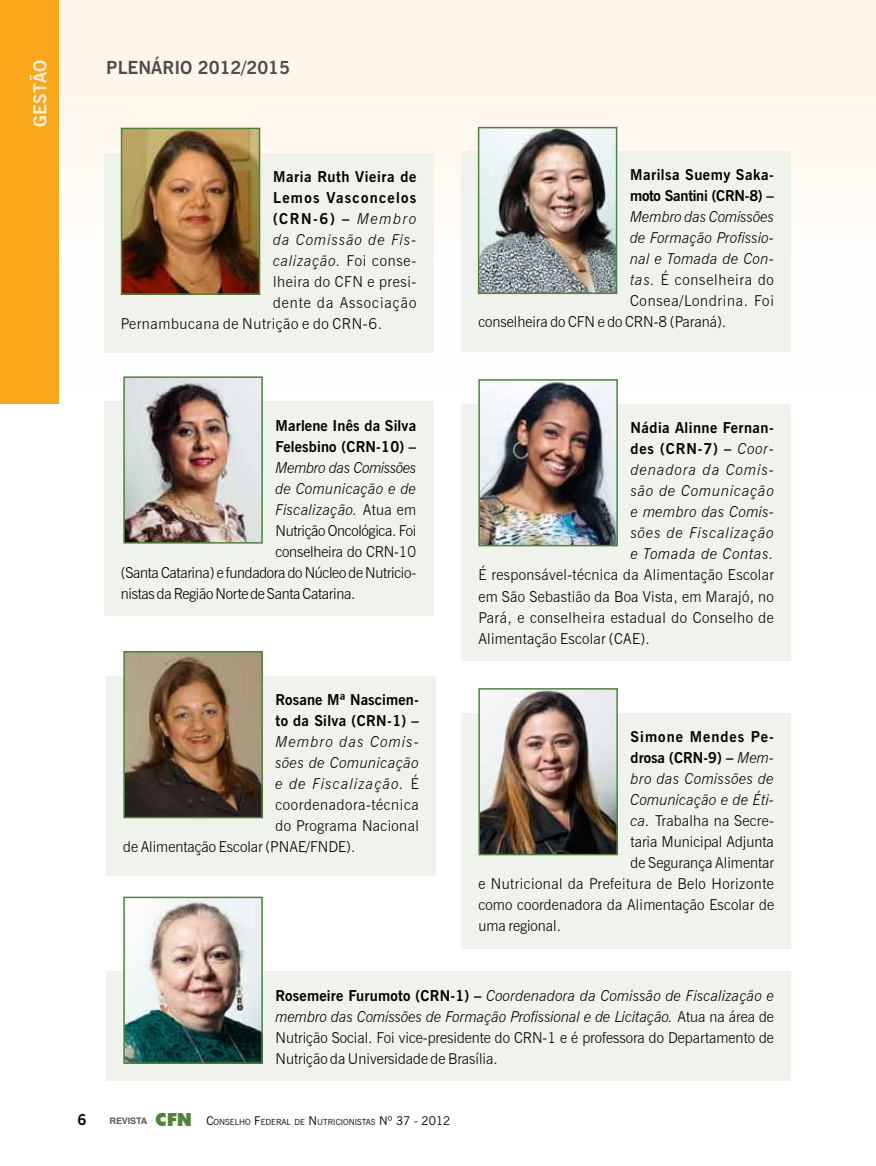
<style>
.page{position:relative;width:876px;height:1166px;background:#fff}
.page>*{position:absolute;margin:0;border:0;box-sizing:border-box;transform-origin:0 0}
.t1{font:700 18px "News Gothic BT";color:#4d4d4f}
.t2{font:700 18px "News Gothic BT";color:#fff}
.t3{font:300 15px/21px "News Gothic BT";letter-spacing:.005em;color:#000;text-align:justify}
.t4{font:italic 300 15px/21px "News Gothic BT";letter-spacing:.025em;color:#000;text-align:justify}
.t5{font:700 15px/21px "News Gothic BT";letter-spacing:.025em;color:#000}
.t6{font:300 15px "News Gothic BT";letter-spacing:-.02em;color:#000}
.t7{font:300 15px "News Gothic BT";letter-spacing:.04em;color:#000}
.t8{font:300 15px "News Gothic BT";letter-spacing:.035em;color:#000}
.t9{font:italic 300 15px "News Gothic BT";letter-spacing:.08em;color:#000}
.t10{font:300 15px "News Gothic BT";letter-spacing:.045em;color:#000}
.t11{font:italic 300 15px "News Gothic BT";letter-spacing:.05em;color:#000}
.t12{font:300 15px "News Gothic BT";letter-spacing:.05em;color:#000}
.t13{font:300 15px "News Gothic BT";letter-spacing:.025em;color:#000}
.t14{font:italic 300 15px "News Gothic BT";color:#000}
.t15{font:300 15px "News Gothic BT";letter-spacing:.055em;color:#000}
.t16{font:italic 300 15px "News Gothic BT";letter-spacing:-.02em;color:#000}
.t17{font:300 15px "News Gothic BT";letter-spacing:.07em;color:#000}
.t18{font:700 15px "News Gothic BT";letter-spacing:.085em;color:#000}
.t19{font:italic 300 15px "News Gothic BT";letter-spacing:.07em;color:#000}
.t20{font:700 15px "News Gothic BT";letter-spacing:.07em;color:#000}
.t21{font:700 15px "News Gothic BT";color:#000}
.t22{font:8.4px "News Gothic BT";color:#000}
.s1{font-weight:300;font-style:italic}
.s2{font-style:normal}
.s3{font-style:italic}
.s4{font-weight:700;font-style:normal}
.s5{font-weight:700}
.s6{font-family:"Helvetica";font-weight:700;font-size:9px;color:#58595b}
.s7{font-family:"Futura BT";font-weight:900;font-size:18px;color:#4d8438}
.s8{font-size:12px}
</style>
<div class="page">
<div style="left:0;top:0;width:876px;height:391px;background:linear-gradient(to bottom,#fff4e6,#fff)"></div>
<div style="left:0;top:0;width:59px;height:404px;background:#faa61a"></div>
<div style="left:106px;top:676px;width:330px;height:199px;background:#f0f2ec"></div>
<div style="left:461px;top:404px;width:330px;height:256px;background:#f0f2ec"></div>
<div style="left:106px;top:971px;width:685px;height:109px;background:#f0f2ec"></div>
<div style="left:461px;top:713px;width:330px;height:235px;background:#f0f2ec"></div>
<div style="left:104px;top:153px;width:329px;height:199px;background:#f0f2ec"></div>
<div style="left:461px;top:151px;width:330px;height:200px;background:#f0f2ec"></div>
<div style="left:104px;top:401px;width:329px;height:214px;background:#f0f2ec"></div>
<img style="left:124px;top:131px;width:133px;height:161px">
<div style="left:121px;top:128px;width:139px;height:167px;border:2px solid #4d8438"></div>
<img style="left:481px;top:382px;width:134px;height:161px">
<div style="left:478px;top:379px;width:140px;height:167px;border:2px solid #4d8438"></div>
<img style="left:126px;top:654px;width:134px;height:161px">
<div style="left:123px;top:651px;width:140px;height:167px;border:2px solid #4d8438"></div>
<img style="left:126px;top:899px;width:134px;height:161px">
<div style="left:123px;top:896px;width:140px;height:167px;border:2px solid #4d8438"></div>
<img style="left:481px;top:691px;width:134px;height:161px">
<div style="left:478px;top:688px;width:140px;height:167px;border:2px solid #4d8438"></div>
<img style="left:481px;top:130px;width:133px;height:161px">
<div style="left:478px;top:127px;width:139px;height:167px;border:2px solid #4d8438"></div>
<img style="left:126px;top:379px;width:134px;height:161px">
<div style="left:123px;top:376px;width:140px;height:167px;border:2px solid #4d8438"></div>
<p class="t2" style="left:29px;top:127px;width:68px;rotate:-90deg">Gestão</p>
<p class="t1" style="left:106px;top:57px;width:23px">Plen</p>
<p class="t1" style="left:151px;top:57px;width:140px">ário 2012/2015</p>
<p class="t5" style="left:273px;top:166px;width:145px">Maria Ruth Vieira de</p>
<p class="t18" style="left:273px;top:188px;width:145px">Lemos Vasconcelos</p>
<p class="t5" style="left:273px;top:208px;width:145px">(CRN-6) – <span class="s1">Membro</span></p>
<p class="t19" style="left:273px;top:230px;width:145px">da Comissão de Fis-</p>
<p class="t11" style="left:273px;top:251px;width:145px">calização. <span class="s2">Foi conse-</span></p>
<p class="t7" style="left:273px;top:272px;width:145px">lheira do CFN e presi-</p>
<p class="t17" style="left:273px;top:293px;width:145px">dente da Associação</p>
<p class="t7" style="left:121px;top:314px;width:263px">Pernambucana de Nutrição e do CRN-6.</p>
<p class="t5" style="left:630px;top:164px;width:145px">Marilsa Suemy Saka&shy;moto Santini (CRN-8) –</p>
<p class="t14" style="left:630px;top:208px;width:145px">Membro das Comissões</p>
<p class="t4" style="left:630px;top:227px;width:145px">de Formação Profissio-</p>
<p class="t4" style="left:630px;top:248px;width:145px">nal e Tomada de Con-</p>
<p class="t15" style="left:630px;top:271px;width:145px"><span class="s3">tas.</span> É conselheira do</p>
<p class="t12" style="left:630px;top:292px;width:145px">Consea/Londrina. Foi</p>
<p class="t3" style="left:478px;top:311px;width:249px">conselheira do CFN e do CRN-8 (Paraná).</p>
<p class="t5" style="left:276px;top:414px;width:142px">Marlene Inês da Silva<br>Felesbino (CRN-10) –</p>
<p class="t16" style="left:276px;top:458px;width:142px">Membro das Comissões</p>
<p class="t4" style="left:276px;top:477px;width:142px">de Comunicação e de</p>
<p class="t4" style="left:276px;top:498px;width:142px">Fiscalização. <span class="s2">Atua em</span></p>
<p class="t6" style="left:276px;top:521px;width:142px">Nutrição Oncológica. Foi</p>
<p class="t3" style="left:276px;top:540px;width:142px">conselheira do CRN-10</p>
<p class="t6" style="left:121px;top:563px;width:297px">(Santa Catarina) e fundadora do Núcleo de Nutricio-</p>
<p class="t6" style="left:121px;top:584px;width:236px">nistas da Região Norte de Santa Catarina.</p>
<p class="t5" style="left:276px;top:689px;width:145px">Rosane Mª Nascimen&shy;to da Silva (CRN-1) –</p>
<p class="t9" style="left:276px;top:732px;width:145px">Membro das Comis-</p>
<p class="t4" style="left:276px;top:752px;width:145px">sões de Comunicação</p>
<p class="t9" style="left:276px;top:774px;width:143px">e de Fiscalização. <span class="s2">É</span></p>
<p class="t10" style="left:276px;top:795px;width:145px">coordenadora-técnica</p>
<p class="t13" style="left:276px;top:816px;width:145px">do Programa Nacional</p>
<p class="t3" style="left:123px;top:836px;width:234px">de Alimentação Escolar (PNAE/FNDE).</p>
<p class="t4" style="left:631px;top:417px;width:145px"><span class="s4">Nádia Alinne Fernan&shy;des (CRN-7) –</span> Coor&shy;denadora da Comis&shy;são de Comunicação e membro das Comis&shy;sões de Fiscalização e Tomada de Contas.</p>
<p class="t3" style="left:478px;top:564px;width:297px">É responsável-técnica da Alimentação Escolar em São Sebastião da Boa Vista, em Marajó, no Pará, e conselheira estadual do Conselho de Alimentação Escolar (CAE).</p>
<p class="t20" style="left:631px;top:727px;width:145px">Simone Mendes Pe-</p>
<p class="t5" style="left:631px;top:747px;width:145px">drosa (CRN-9) – <span class="s1">Mem-</span></p>
<p class="t4" style="left:631px;top:768px;width:145px">bro das Comissões de</p>
<p class="t4" style="left:631px;top:789px;width:145px">Comunicação e de Éti-</p>
<p class="t3" style="left:631px;top:810px;width:145px"><span class="s3">ca.</span> Trabalha na Secre-</p>
<p class="t3" style="left:631px;top:831px;width:145px">taria Municipal Adjunta</p>
<p class="t3" style="left:631px;top:852px;width:145px">de Segurança Alimentar</p>
<p class="t8" style="left:478px;top:874px;width:297px">e Nutricional da Prefeitura de Belo Horizonte</p>
<p class="t3" style="left:478px;top:894px;width:297px">como coordenadora da Alimentação Escolar de</p>
<p class="t3" style="left:478px;top:915px;width:84px">uma regional.</p>
<p class="t3" style="left:276px;top:984px;width:500px"><span class="s5">Rosemeire Furumoto (CRN-1) –</span> <span class="s3">Coordenadora da Comissão de Fiscalização e membro das Comissões de Formação Profissional e de Licitação.</span> Atua na área de Nutrição Social. Foi vice-presidente do CRN-1 e é professora do Departamento de Nutrição da Universidade de Brasília.</p>
<p class="t21" style="left:77px;top:1110px;width:11px">6</p>
<p class="t22" style="left:110px;top:1116px;width:342px"><span class="s6">REVISTA</span> <span class="s7">CFN</span> <span class="s8">C</span>ONSELHO <span class="s8">F</span>EDERAL DE <span class="s8">N</span> UTRICIONISTAS <span class="s8">Nº 37 - 2012</span></p>
</div>
